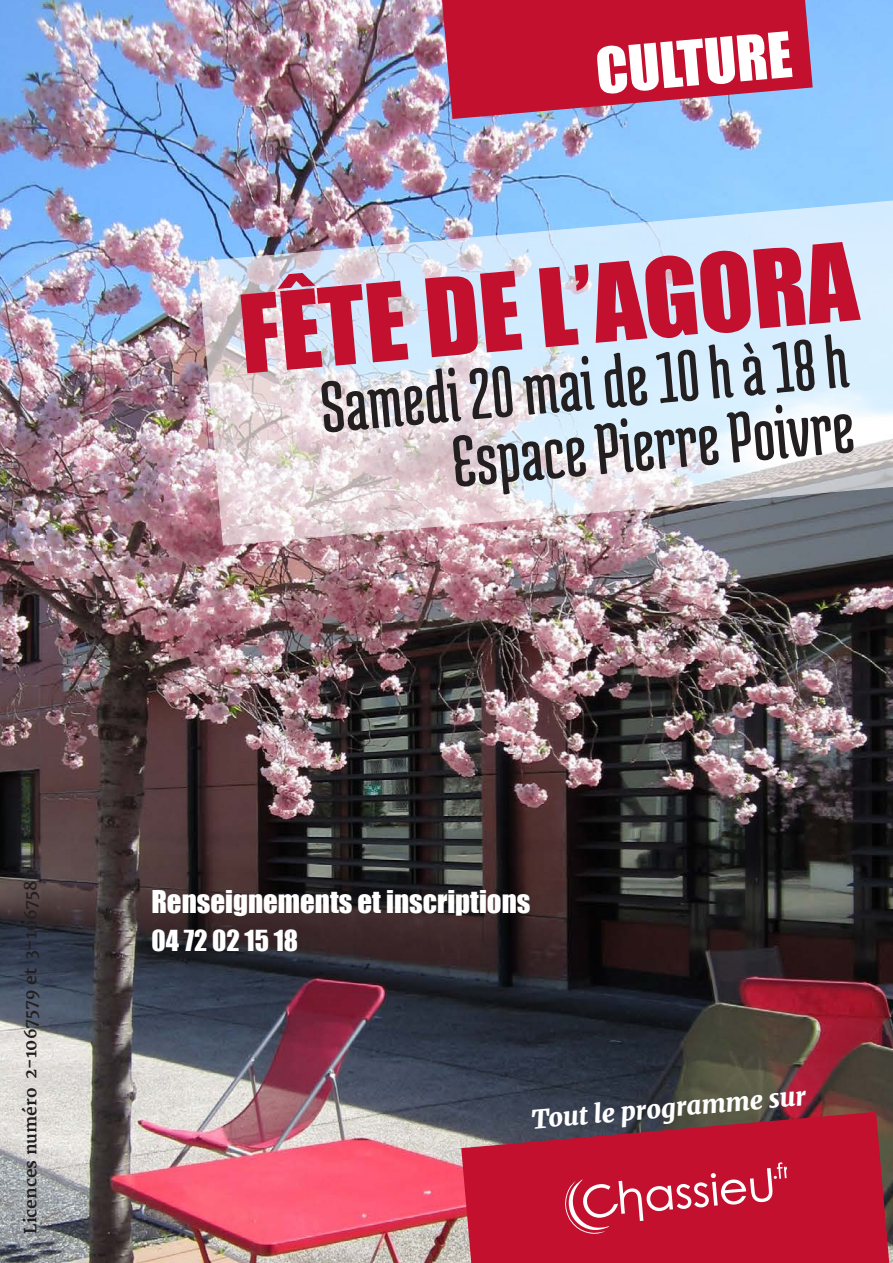
<style>
.page{position:relative;width:893px;height:1263px;background:#fff}
.page>*{position:absolute;margin:0;border:0;box-sizing:border-box;transform-origin:0 0}
.t1{font:99.9px "Impact";color:#c3102f}
.t2{font:77.1px/65.4px "Medula One";color:#231f20;text-align:right}
.t3{font:58.2px "Impact";color:#fff}
.t4{font:28.8px "Impact";color:#fff}
.t5{font:26.7px "Impact";color:#fff}
.t6{font:italic 800 25.5px "Merriweather";color:#fff}
.t7{font:700 16.8px "Merriweather";color:#231f20}
</style>
<div class="page">
<img style="left:0;top:0;width:893px;height:1263px">
<img style="left:197px;top:172px;width:696px;height:374px">
<svg style="left:461px;top:1112px;width:428px;height:151px;background:#af1c36"></svg>
<svg style="left:565px;top:1162px;width:222px;height:72px;background:#ca2f4a"></svg>
<svg style="left:442px;top:0;width:371px;height:119px;background:#bc2a4b"></svg>
<p class="t3" style="left:592px;top:26px;width:198px;rotate:-5deg">CULTURE</p>
<p class="t1" style="left:233px;top:257px;width:621px;rotate:-5deg">FÊTE DE L’AGORA</p>
<p class="t2" style="left:318px;top:374px;width:531px;rotate:-5deg">Samedi 20 mai de 10 h à 18 h<br>Espace Pierre Poivre</p>
<p class="t7" style="left:21px;top:1234px;width:366px;rotate:-90deg">Licences numéro 2-1067579 et 3-1067580</p>
<p class="t4" style="left:151px;top:879px;width:380px">Renseignements et inscriptions</p>
<p class="t5" style="left:151px;top:920px;width:148px">04 72 02 15 18</p>
<p class="t6" style="left:530px;top:1104px;width:277px;rotate:-5deg">Tout le programme sur</p>
</div>
